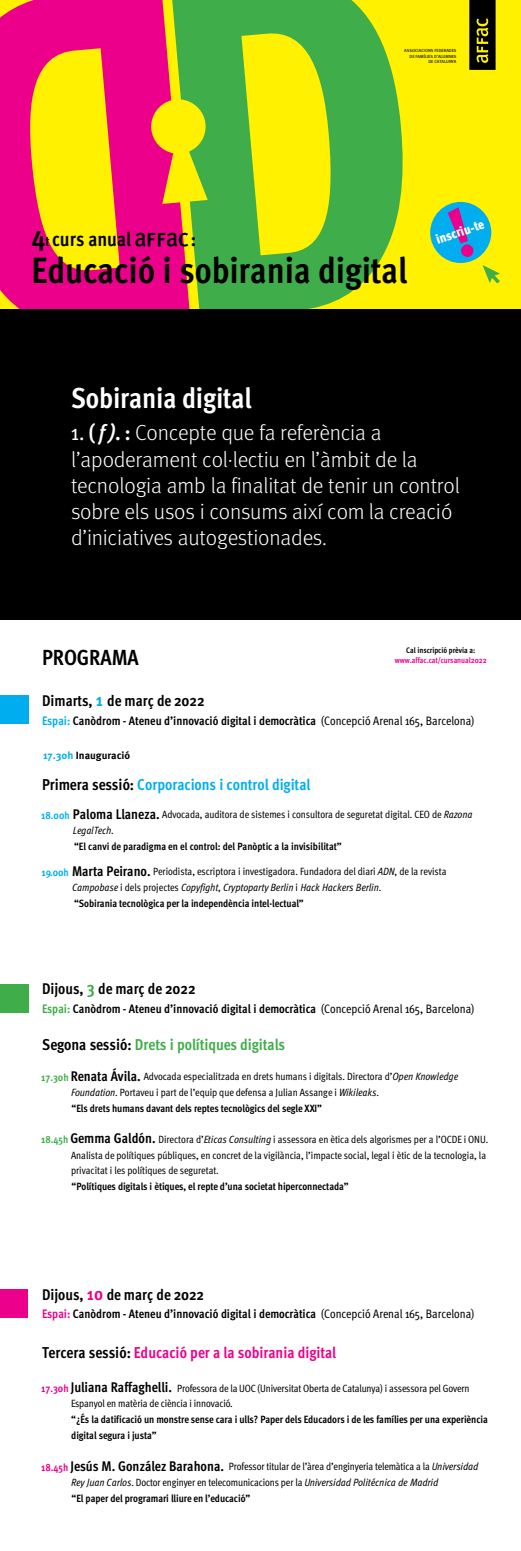
<style>
.page{position:relative;width:521px;height:1551px;background:#fff}
.page>*{position:absolute;margin:0;border:0;box-sizing:border-box;transform-origin:0 0}
.t1{font:700 condensed 36.57px "FF Meta Pro";color:#000}
.t2{font:700 condensed 28.88px "FF Meta Pro";letter-spacing:-.005em;color:#fff}
.t3{font:300 21.88px/26.2px "FF Meta Pro";letter-spacing:-.005em;color:#fff}
.t4{font:700 condensed 21.88px "FF Meta Pro";color:#000}
.t5{font:700 condensed 19.86px "FF Meta Pro";color:#000}
.t6{font:700 condensed 15.75px "FF Meta Pro";color:#ec008b}
.t7{font:700 condensed 15.75px "FF Meta Pro";color:#00aeef}
.t8{font:700 condensed 15.75px "FF Meta Pro";letter-spacing:-.005em;color:#3fad49}
.t9{font:700 condensed 15.49px "FF Meta Pro";color:#000}
.t10{font:900 condensed 13.3px "FF Meta Pro";color:#fff}
.t11{font:700 condensed 12.25px "FF Meta Pro";color:#000}
.t12{font:condensed 10.5px/15.8px "FF Meta Pro";letter-spacing:-.005em;color:#000}
.t13{font:700 condensed 10.5px/15.8px "FF Meta Pro";letter-spacing:-.005em;color:#000}
.t14{font:700 10.5px "FF Meta Pro";color:#000}
.t15{font:700 condensed 7.96px "FF Meta Pro";color:#ec008b}
.t16{font:700 condensed 7.96px "FF Meta Pro";color:#000}
.t17{font:4.46px/5.3px "FF Meta Pro";color:#000;text-align:right}
.s1{font-size:28.79px}
.s2{font-size:13.74px}
.s3{font-weight:400;font-stretch:condensed}
.s4{font-weight:700;font-stretch:condensed}
.s5{font-weight:700;font-style:italic;font-stretch:condensed}
.s6{font-size:17.5px;color:#00aeef}
.s7{color:#00aeef}
.s8{font-weight:400}
.s9{color:#000}
.s10{font-weight:700;color:#00aeef}
.s11{font-weight:700;font-size:14px}
.s12{font-style:italic}
.s13{font-size:17.5px;color:#3fad49}
.s14{color:#3fad49}
.s15{font-weight:700;color:#3fad49}
.s16{font-size:17.5px;color:#ec008b}
.s17{color:#ec008b}
.s18{font-weight:700;color:#ec008b}
</style>
<div class="page">
<div style="left:0;top:0;width:521px;height:310px;background:#fff100"></div>
<svg style="left:190px;top:0;width:215px;height:310px;fill:#3fad49"></svg>
<svg style="left:0;top:0;width:190px;height:310px;fill:#ec008b"></svg>
<div style="left:0;top:310px;width:521px;height:310px;background:#000"></div>
<svg style="left:482px;top:265px;width:18px;height:18px"></svg>
<div style="left:430px;top:202px;width:61px;height:61px;background:#00aeef;border-radius:50%"></div>
<div style="left:0;top:695px;width:29px;height:29px;background:#00aeef"></div>
<div style="left:0;top:983px;width:29px;height:29px;background:#3fad49"></div>
<div style="left:0;top:1289px;width:28px;height:28px;background:#ec008b"></div>
<svg style="left:469px;top:0;width:26px;height:70px"></svg>
<svg style="left:135px;top:233px;width:53px;height:14px"></svg>
<p class="t17" style="left:404px;top:48px;width:54px">ASSOCIACIONS FEDERADES<br>DE FAMÍLIES D’ALUMNES<br>DE CATALUNYA</p>
<p class="t5" style="left:32px;top:224px;width:101px"><span class="s1">4</span><span class="s2">t</span> curs anual</p>
<p class="t5" style="left:191px;top:224px;width:7px">:</p>
<p class="t1" style="left:32px;top:242px;width:377px">Educació i sobirania digital</p>
<p class="t10" style="left:433px;top:230px;width:52px;rotate:-19deg">inscriu-te</p>
<p class="t2" style="left:71px;top:376px;width:182px">Sobirania digital</p>
<p class="t3" style="left:71px;top:418px;width:390px"><span class="s3">1.</span> <span class="s4">(</span> <span class="s5">f )</span><span class="s4">. :</span> Concepte que fa referència a l’apoderament col·lectiu en l’àmbit de la tecnologia amb la finalitat de tenir un control sobre els usos i consums així com la creació d’iniciatives autogestionades.</p>
<p class="t16" style="left:406px;top:644px;width:71px">Cal inscripció prèvia a:</p>
<p class="t15" style="left:395px;top:654px;width:93px">www.affac.cat/cursanual2022</p>
<p class="t4" style="left:42px;top:640px;width:98px">PROGRAMA</p>
<p class="t9" style="left:42px;top:689px;width:164px">Dimarts, <span class="s6">1</span> de març de 2022</p>
<p class="t11" style="left:42px;top:711px;width:434px"><span class="s7">Espai:</span> Canòdrom - Ateneu d’innovació digital i democràtica <span class="s8">(Concepció Arenal 165, Barcelona)</span></p>
<p class="t14" style="left:43px;top:747px;width:89px"><span class="s7">17.30h</span> Inauguració</p>
<p class="t7" style="left:42px;top:772px;width:270px"><span class="s9">Primera sessió:</span> Corporacions i control digital</p>
<p class="t12" style="left:73px;top:805px;width:401px;text-indent:-32px"><span class="s10">18.00h</span> <span class="s11">Paloma Llaneza.</span> Advocada, auditora de sistemes i consultora de seguretat digital. CEO de <span class="s12">Razona<br>LegalTech</span>.</p>
<p class="t13" style="left:74px;top:837px;width:269px">“El canvi de paradigma en el control: del Panòptic a la invisibilitat”</p>
<p class="t12" style="left:72px;top:863px;width:376px;text-indent:-31px"><span class="s10">19.00h</span> <span class="s11">Marta Peirano.</span> Periodista, escriptora i investigadora. Fundadora del diari <span class="s12">ADN</span>, de la revista<br><span class="s12">Campobase</span> i dels projectes <span class="s12">Copyfight</span>, <span class="s12">Cryptoparty Berlin</span> i <span class="s12">Hack Hackers Berlin</span>.</p>
<p class="t13" style="left:74px;top:894px;width:231px">“Sobirania tecnològica per la independència intel·lectual”</p>
<p class="t9" style="left:42px;top:977px;width:155px">Dijous, <span class="s13">3</span> de març de 2022</p>
<p class="t11" style="left:42px;top:999px;width:434px"><span class="s14">Espai:</span> Canòdrom - Ateneu d’innovació digital i democràtica <span class="s8">(Concepció Arenal 165, Barcelona)</span></p>
<p class="t8" style="left:42px;top:1031px;width:245px"><span class="s9">Segona sessió:</span> Drets i polítiques digitals</p>
<p class="t12" style="left:71px;top:1067px;width:388px;text-indent:-30px"><span class="s15">17.30h</span> <span class="s11">Renata Ávila.</span> Advocada especialitzada en drets humans i digitals. Directora d’<span class="s12">Open Knowledge<br>Foundation</span>. Portaveu i part de l’equip que defensa a Julian Assange i <span class="s12">Wikileaks</span>.</p>
<p class="t13" style="left:72px;top:1099px;width:252px">“Els drets humans davant dels reptes tecnològics del segle XXI”</p>
<p class="t12" style="left:71px;top:1130px;width:419px;text-indent:-30px"><span class="s15">18.45h</span> <span class="s11">Gemma Galdón.</span> Directora d’<span class="s12">Eticas Consulting</span> i assessora en ètica dels algorismes per a l’OCDE i ONU.<br>Analista de polítiques públiques, en concret de la vigilància, l’impacte social, legal i ètic de la tecnologia, la privacitat i les polítiques de seguretat.</p>
<p class="t13" style="left:72px;top:1177px;width:279px">“Polítiques digitals i ètiques, el repte d’una societat hiperconnectada”</p>
<p class="t9" style="left:42px;top:1282px;width:164px">Dijous, <span class="s16">10</span> de març de 2022</p>
<p class="t11" style="left:42px;top:1304px;width:434px"><span class="s17">Espai:</span> Canòdrom - Ateneu d’innovació digital i democràtica <span class="s8">(Concepció Arenal 165, Barcelona)</span></p>
<p class="t6" style="left:42px;top:1340px;width:296px"><span class="s9">Tercera sessió:</span> Educació per a la sobirania digital</p>
<p class="t12" style="left:71px;top:1379px;width:400px;text-indent:-30px"><span class="s18">17.30h</span> <span class="s11">Juliana Raffaghelli.</span> Professora de la UOC (Universitat Oberta de Catalunya) i assessora pel Govern<br>Espanyol en matèria de ciència i innovació.</p>
<p class="t13" style="left:71px;top:1410px;width:418px">“¿És la datificació un monstre sense cara i ulls? Paper dels Educadors i de les famílies per una experiència digital segura i justa”</p>
<p class="t12" style="left:71px;top:1457px;width:409px;text-indent:-30px"><span class="s18">18.45h</span> <span class="s11">Jesús M. González Barahona.</span> Professor titular de l’àrea d’enginyeria telemàtica a la <span class="s12">Universidad<br>Rey Juan Carlos</span>. Doctor enginyer en telecomunicacions per la <span class="s12">Universidad Politécnica de Madrid</span></p>
<p class="t13" style="left:72px;top:1489px;width:180px">“El paper del programari lliure en l’educació”</p>
</div>
